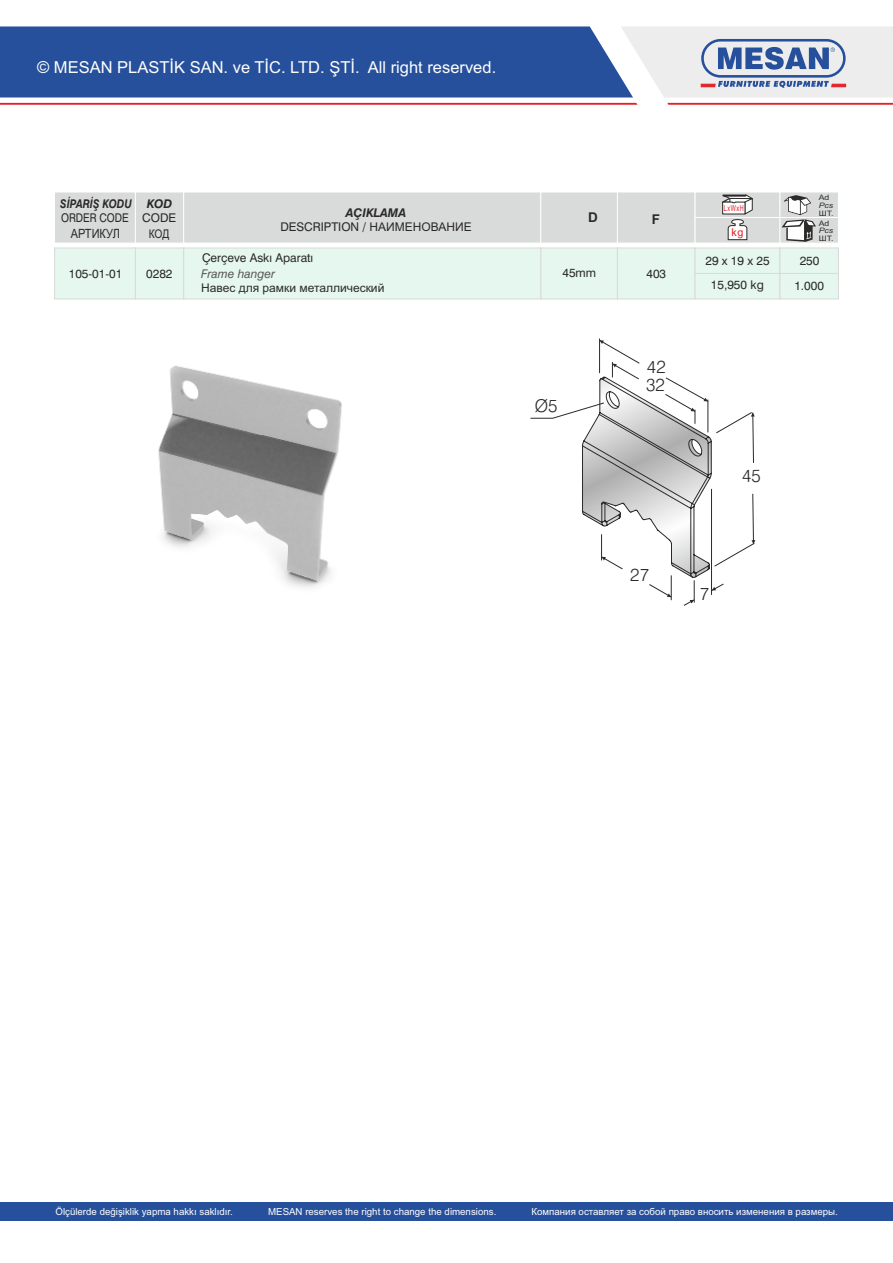
<style>
.page{position:relative;width:893px;height:1263px;background:#fff}
.page>*{position:absolute;margin:0;border:0;box-sizing:border-box;transform-origin:0 0}
.t1{font:300 17.7px/17.9px "Swiss 721 BT";color:#2b2a29}
.t2{font:16.5px "Arial";color:#fefefe}
.t3{font:700 13.5px "Arial";color:#2b2a29}
.t4{font:12.75px "Arial";color:#2b2a29;scale:.86 1}
.t5{font:12px/14.4px "Swiss 721 BT";color:#2b2a29;text-align:center}
.t6{font:12px "Arial";color:#2b2a29}
.t7{font:italic 700 12px "Swiss 721 BT";color:#2b2a29;scale:.86 1}
.t8{font:italic 12px "Swiss 721 BT";color:#5b5b5b}
.t9{font:12px "Swiss 721 BT";color:#2b2a29;scale:.86 1}
.t10{font:italic 700 12px "Swiss 721 BT";color:#2b2a29}
.t11{font:12px "Arial";color:#2b2a29;scale:.86 1}
.t12{font:10.8px "Arial";color:#e31e24}
.t13{font:9.75px "Arial";color:#fefefe}
.t14{font:8.25px "Arial";letter-spacing:.105em;color:#e31e24;scale:.66 1}
.t15{font:7.5px/9.6px "Arial";color:#2b2a29;scale:1.16 1}
.t16{font:italic 7.5px "Arial";color:#2b2a29;scale:1.16 1}
.s1{font-weight:700;font-style:italic}
.s2{font-family:"Arial"}
</style>
<div class="page">
<svg style="left:0;top:103px;width:637px;height:2px"></svg>
<svg style="left:667px;top:103px;width:226px;height:2px"></svg>
<svg style="left:0;top:26px;width:893px;height:71px;background:#5d7bb2"></svg>
<div style="left:0;top:1202px;width:893px;height:18px;background:#26509b"></div>
<hr style="left:599px;top:339px;width:1px;height:34px;background:#2b2a29">
<img style="left:158px;top:366px;width:184px;height:222px">
<svg style="left:54px;top:192px;width:785px;height:107px;background:#dfe8e4"></svg>
<svg style="left:531px;top:340px;width:225px;height:266px"></svg>
<h2 class="t2" style="left:37px;top:61px;width:461px">© MESAN PLASTİK SAN. ve TİC. LTD. ŞTİ. All right reserved.</h2>
<p class="t7" style="left:60px;top:199px;width:85px">SİPARİŞ KODU</p>
<p class="t9" style="left:61px;top:213px;width:80px">ORDER CODE</p>
<h3 class="t4" style="left:71px;top:228px;width:59px">АРТИКУЛ</h3>
<p class="t10" style="left:147px;top:199px;width:27px">KOD</p>
<p class="t5" style="left:142px;top:211px;width:35px">CODE</p>
<p class="t11" style="left:149px;top:229px;width:26px">КОД</p>
<p class="t5" style="left:280px;top:207px;width:193px"><span class="s1">AÇIKLAMA<br></span>DESCRIPTION / <span class="s2">НАИМЕНОВАНИЕ</span></p>
<h3 class="t3" style="left:588px;top:212px;width:11px">D</h3>
<h3 class="t3" style="left:652px;top:214px;width:10px">F</h3>
<p class="t14" style="left:724px;top:205px;width:32px">LxWxH</p>
<p class="t12" style="left:732px;top:228px;width:13px">kg</p>
<p class="t15" style="left:819px;top:193px;width:11px">Ad</p>
<p class="t16" style="left:819px;top:203px;width:14px">Pcs</p>
<p class="t15" style="left:819px;top:210px;width:14px">ШТ.<br>Ad</p>
<p class="t16" style="left:819px;top:228px;width:14px">Pcs</p>
<p class="t15" style="left:819px;top:234px;width:14px">ШТ.</p>
<p class="t5" style="left:202px;top:252px;width:113px">Çerçeve Askı Aparatı</p>
<p class="t5" style="left:705px;top:254px;width:66px">29 x 19 x 25</p>
<p class="t5" style="left:800px;top:255px;width:21px">250</p>
<p class="t5" style="left:69px;top:267px;width:55px">105-01-01</p>
<p class="t8" style="left:201px;top:269px;width:75px">Frame hanger</p>
<p class="t6" style="left:201px;top:284px;width:185px">Навес для рамки металлический</p>
<p class="t5" style="left:146px;top:267px;width:28px">0282</p>
<p class="t5" style="left:562px;top:267px;width:35px">45mm</p>
<p class="t5" style="left:646px;top:267px;width:21px">403</p>
<p class="t5" style="left:711px;top:279px;width:54px">15,950 kg</p>
<p class="t5" style="left:794px;top:280px;width:31px">1.000</p>
<h1 class="t1" style="left:646px;top:359px;width:21px">42<br>32</h1>
<h1 class="t1" style="left:535px;top:399px;width:24px">Ø5</h1>
<h1 class="t1" style="left:630px;top:567px;width:20px">27</h1>
<h1 class="t1" style="left:700px;top:586px;width:11px">7</h1>
<p class="t13" style="left:55px;top:1208px;width:179px">Ölçülerde değişiklik yapma hakkı saklıdır.</p>
<p class="t13" style="left:268px;top:1208px;width:230px">MESAN reserves the right to change the dimensions.</p>
<p class="t13" style="left:531px;top:1208px;width:308px">Компания оставляет за собой право вносить изменения в размеры.</p>
</div>
